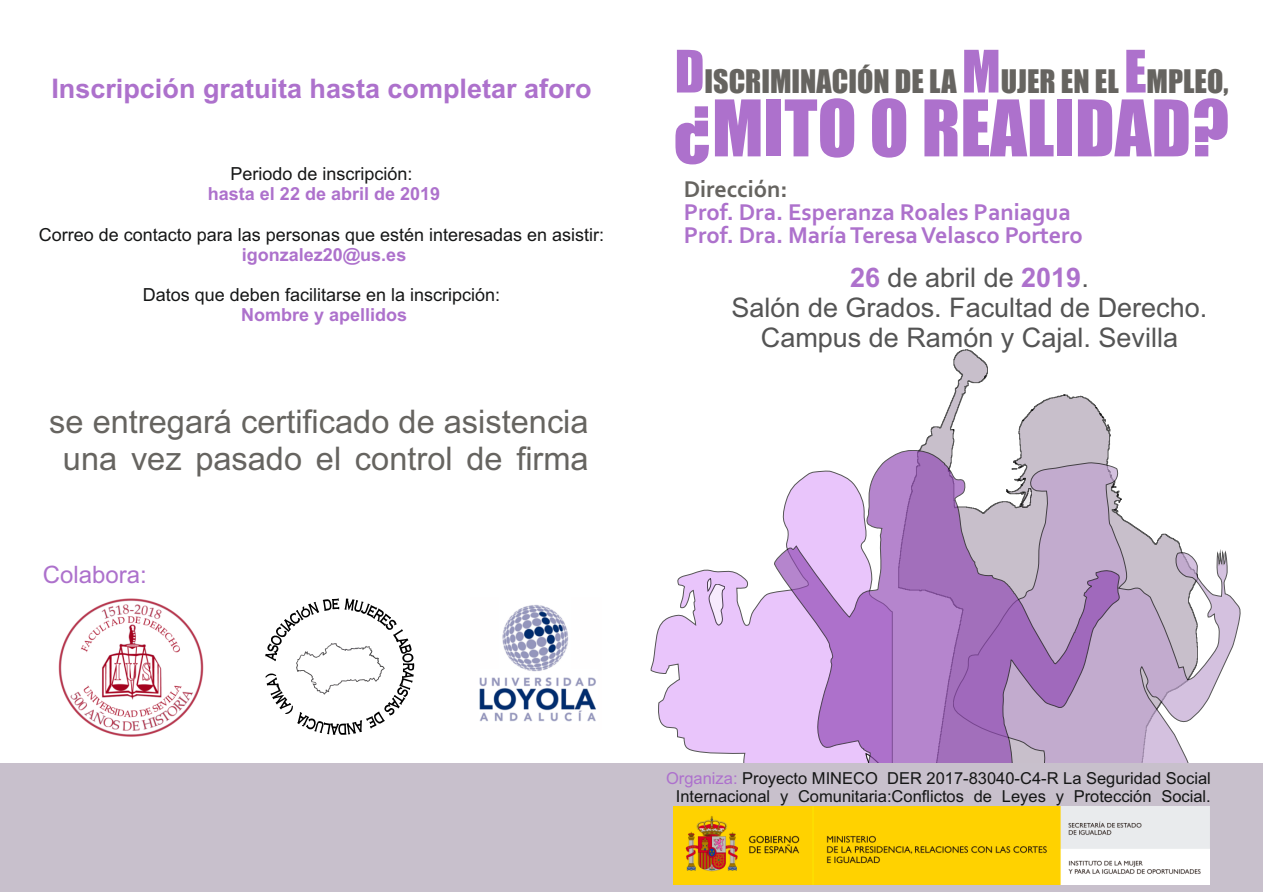
<style>
.page{position:relative;width:1263px;height:893px;background:#fff}
.page>*{position:absolute;margin:0;border:0;box-sizing:border-box;transform-origin:0 0}
.t1{font:72px "Impact";color:#ad71cc}
.t2{font:32.55px/36.3px "Arial";color:#666460;text-align:center}
.t3{font:30px "Impact";color:#666460}
.t4{font:27px/30.2px "Arial";color:#545454;text-align:center}
.t5{font:700 27px "Arial";color:#ad71cc}
.t6{font:700 24px/23.1px "Corbel";color:#ad71cc}
.t7{font:700 24px "Corbel";color:#666460}
.t8{font:24px "Arial";color:#ad71cc}
.t9{font:18px "Arial";color:#151616}
.t10{font:700 18px "Arial";color:#ad71cc}
.t11{font:16.5px/18.5px "Arial";color:#151616;text-align:center}
.s1{font-size:54px;color:#ad71cc}
.s2{font-weight:700;color:#ad71cc}
.s3{color:#ad71cc}
</style>
<div class="page">
<svg style="left:918px;top:350px;width:193px;height:100px"></svg>
<svg style="left:1096px;top:407px;width:14px;height:24px"></svg>
<svg style="left:651px;top:569px;width:123px;height:194px;fill:#e9c5fb"></svg>
<svg style="left:707px;top:578px;width:18px;height:47px"></svg>
<svg style="left:1119px;top:490px;width:121px;height:273px"></svg>
<svg style="left:774px;top:450px;width:345px;height:313px;background:#bf9bd0"></svg>
<div style="left:1px;top:763px;width:1262px;height:128px;background:#c8c0cc"></div>
<img style="left:673px;top:807px;width:536px;height:78px">
<svg style="left:265px;top:598px;width:149px;height:137px"></svg>
<img style="left:58px;top:598px;width:146px;height:139px">
<img style="left:479px;top:605px;width:117px;height:117px">
<h3 class="t5" style="left:51px;top:78px;width:542px">Inscripción gratuita hasta completar aforo</h3>
<p class="t9" style="left:230px;top:167px;width:184px">Periodo de inscripción:</p>
<p class="t10" style="left:208px;top:187px;width:234px">hasta el 22 de abril de 2019</p>
<p class="t9" style="left:39px;top:227px;width:567px">Correo de contacto para las personas que estén interesadas en asistir:</p>
<p class="t10" style="left:242px;top:248px;width:166px">igonzalez20@us.es</p>
<p class="t9" style="left:143px;top:288px;width:359px">Datos que deben facilitarse en la inscripción:</p>
<p class="t10" style="left:241px;top:308px;width:168px">Nombre y apellidos</p>
<h2 class="t2" style="left:49px;top:407px;width:541px">se entregará certificado de asistencia una vez pasado el control de firma</h2>
<h3 class="t8" style="left:43px;top:565px;width:106px">Colabora:</h3>
<h3 class="t3" style="left:675px;top:69px;width:555px"><span class="s1">D</span>ISCRIMINACIÓN DE LA <span class="s1">M</span>UJER EN EL <span class="s1">E</span>MPLEO,</h3>
<h1 class="t1" style="left:674px;top:99px;width:556px">¿MITO O REALIDAD?</h1>
<h3 class="t7" style="left:684px;top:179px;width:105px">Dirección:</h3>
<h3 class="t6" style="left:684px;top:202px;width:401px">Prof. Dra. Esperanza Roales Paniagua<br>Prof. Dra. María Teresa Velasco Portero</h3>
<h3 class="t4" style="left:731px;top:265px;width:477px"><span class="s2">26</span> de abril de <span class="s2">2019</span>.<br>Salón de Grados. Facultad de Derecho.<br>Campus de Ramón y Cajal. Sevilla</h3>
<p class="t11" style="left:666px;top:770px;width:546px"><span class="s3">Organiza:</span> Proyecto MINECO DER 2017-83040-C4-R La Seguridad Social<br>Internacional y Comunitaria:Conflictos de Leyes y Protección Social.</p>
</div>
